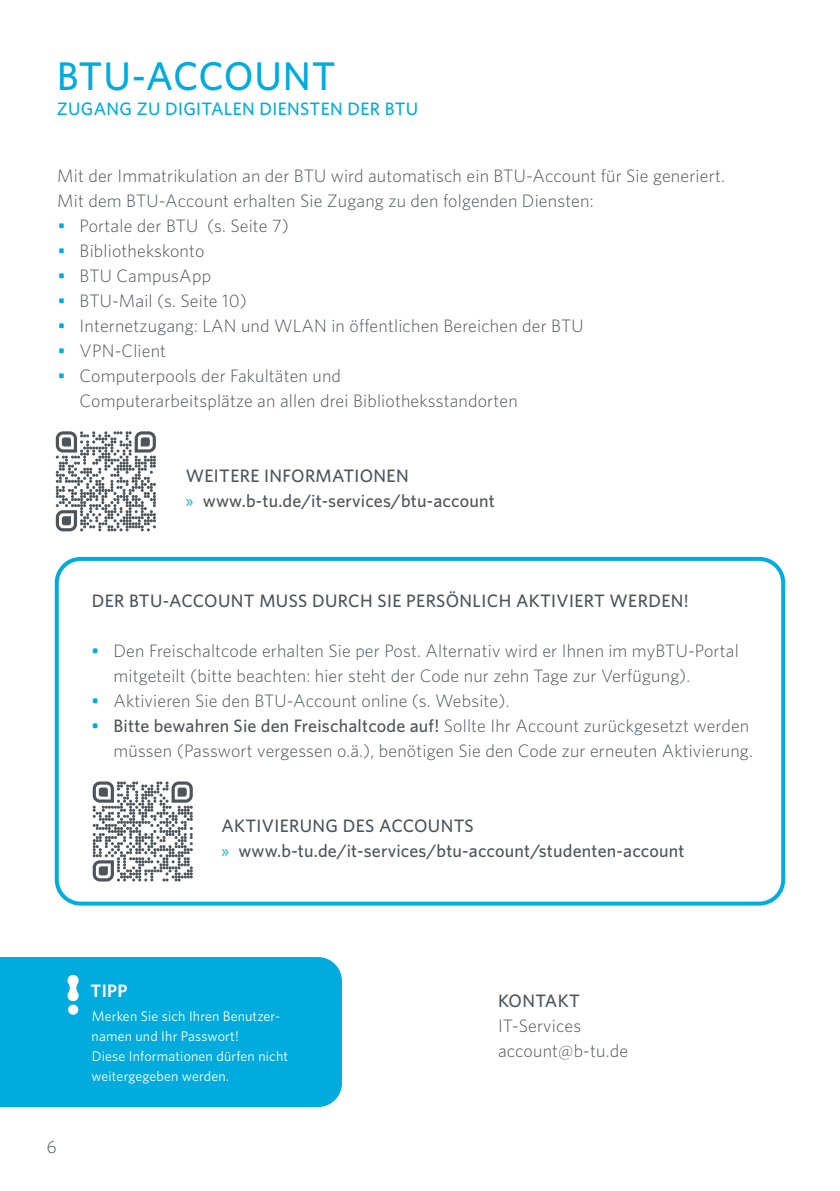
<style>
.page{position:relative;width:840px;height:1191px;background:#fff}
.page>*{position:absolute;margin:0;border:0;box-sizing:border-box;transform-origin:0 0}
.t1{font:500 40px "Whitney";letter-spacing:.01em;color:#00acdd}
.t2{font:300 18px/25px "Whitney";letter-spacing:.01em;color:#4d545a}
.t3{font:500 18px/25px "Whitney";letter-spacing:.015em;color:#4d545a}
.t4{font:500 18px "Whitney";letter-spacing:.02em;color:#00acdd}
.t5{font:600 18px "Whitney";color:#fff}
.t6{font:14px/20px "Whitney";letter-spacing:.01em;color:#fff}
.s1{font-weight:500;color:#00acdd}
.s2{font-family:"Myriad Pro";font-weight:400;color:#00acdd}
.s3{font-weight:500}
</style>
<div class="page">
<div style="left:55px;top:557px;width:729px;height:348px;border:4px solid #00acdd;border-radius:24px"></div>
<svg style="left:56px;top:431px;width:100px;height:100px"></svg>
<svg style="left:93px;top:781px;width:100px;height:100px"></svg>
<div style="left:0;top:957px;width:342px;height:150px;background:#00acdd"></div>
<svg style="left:67px;top:974px;width:12px;height:27px"></svg>
<div style="left:68px;top:1004px;width:10px;height:10px;background:#fff;border-radius:50%"></div>
<h1 class="t1" style="left:57px;top:49px;width:280px">BTU-ACCOUNT</h1>
<p class="t4" style="left:57px;top:96px;width:363px">ZUGANG ZU DIGITALEN DIENSTEN DER BTU</p>
<p class="t2" style="left:57px;top:162px;width:668px">Mit der Immatrikulation an der BTU wird automatisch ein BTU-Account für Sie generiert.<br>Mit dem BTU-Account erhalten Sie Zugang zu den folgenden Diensten:</p>
<p class="t2" style="left:58px;top:212px;width:233px"><span class="s1">•</span> Portale der BTU (s. Seite 7)</p>
<p class="t2" style="left:58px;top:237px;width:148px"><span class="s1">•</span> Bibliothekskonto</p>
<p class="t2" style="left:58px;top:262px;width:155px"><span class="s1">•</span> BTU CampusApp</p>
<p class="t2" style="left:58px;top:287px;width:191px"><span class="s1">•</span> BTU-Mail (s. Seite 10)</p>
<p class="t2" style="left:58px;top:312px;width:527px"><span class="s1">•</span> Internetzugang: LAN und WLAN in öffentlichen Bereichen der BTU</p>
<p class="t2" style="left:58px;top:337px;width:110px"><span class="s1">•</span> VPN-Client</p>
<p class="t2" style="left:80px;top:362px;width:439px;text-indent:-22px"><span class="s1">•</span> Computerpools der Fakultäten und<br>Computerarbeitsplätze an allen drei Bibliotheksstandorten</p>
<p class="t3" style="left:186px;top:463px;width:310px">WEITERE INFORMATIONEN<br><span class="s2">»</span> www.b-tu.de/it-services/btu-account</p>
<p class="t3" style="left:92px;top:588px;width:598px">DER BTU-ACCOUNT MUSS DURCH SIE PERSÖNLICH AKTIVIERT WERDEN!</p>
<p class="t2" style="left:113px;top:637px;width:626px;text-indent:-22px"><span class="s1">•</span> Den Freischaltcode erhalten Sie per Post. Alternativ wird er Ihnen im myBTU-Portal mitgeteilt (bitte beachten: hier steht der Code nur zehn Tage zur Verfügung).</p>
<p class="t2" style="left:91px;top:687px;width:419px"><span class="s1">•</span> Aktivieren Sie den BTU-Account online (s. Website).</p>
<p class="t2" style="left:91px;top:712px;width:662px;text-align:right"><span class="s1">•</span> <span class="s3">Bitte bewahren Sie den Freischaltcode auf!</span> Sollte Ihr Account zurückgesetzt werden müssen (Passwort vergessen o.ä.), benötigen Sie den Code zur erneuten Aktivierung.</p>
<p class="t3" style="left:221px;top:813px;width:464px">AKTIVIERUNG DES ACCOUNTS<br><span class="s2">»</span> www.b-tu.de/it-services/btu-account/studenten-account</p>
<p class="t2" style="left:46px;top:1133px;width:12px">6</p>
<p class="t5" style="left:90px;top:978px;width:39px">TIPP</p>
<p class="t6" style="left:91px;top:1005px;width:198px">Merken Sie sich Ihren Benutzer&shy;namen und Ihr Passwort!<br>Diese Informationen dürfen nicht weitergegeben werden.</p>
<p class="t3" style="left:497px;top:988px;width:83px">KONTAKT</p>
<p class="t2" style="left:497px;top:1012px;width:131px">IT-Services account@b-tu.de</p>
</div>
